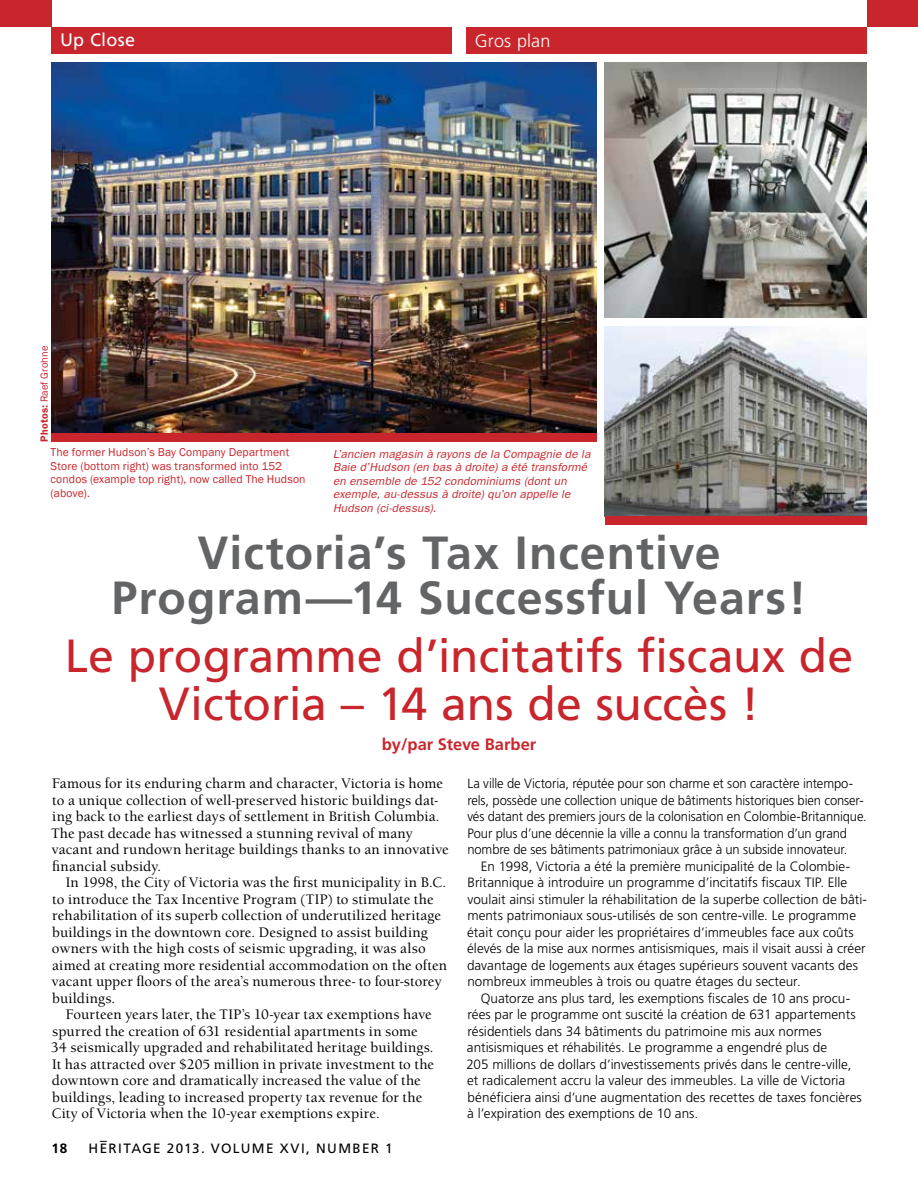
<style>
.page{position:relative;width:918px;height:1188px;background:#fff}
.page>*{position:absolute;margin:0;border:0;box-sizing:border-box;transform-origin:0 0}
.t1{font:46.5px/48px "Frutiger";color:#c9252c;text-align:center}
.t2{font:700 46.5px/45px "Frutiger";letter-spacing:.02em;color:#636466;text-align:center}
.t3{font:300 18px "Frutiger";letter-spacing:.01em;color:#fff}
.t4{font:18px "Frutiger";letter-spacing:.015em;color:#fff}
.t5{font:700 16.5px "Frutiger";color:#c9252c}
.t6{font:500 14.25px/16.5px "Berkeley Old Style Itc T";letter-spacing:.01em;color:#000}
.t7{font:300 13.5px/16.5px "Frutiger";color:#000}
.t8{font:300 13.5px/16.5px "Frutiger";color:#000;scale:.96 1}
.t9{font:13.5px "Frutiger";letter-spacing:.1em;color:#000}
.t10{font:700 13.5px "Frutiger";color:#000}
.t11{font:italic 11.7px/13.5px "Franklin Gothic";letter-spacing:.01em;color:#c9252c}
.t12{font:11.7px/13.5px "Franklin Gothic";letter-spacing:.01em;color:#c9252c}
.t13{font:10.5px "Franklin Gothic";letter-spacing:.01em;color:#c9252c}
.s1{font-weight:600}
</style>
<div class="page">
<div style="left:867px;top:0;width:51px;height:27px;background:#c9252c"></div>
<div style="left:0;top:0;width:51px;height:27px;background:#c9252c"></div>
<div style="left:467px;top:27px;width:400px;height:27px;background:#c9252c"></div>
<div style="left:51px;top:27px;width:400px;height:27px;background:#c9252c"></div>
<img style="left:51px;top:62px;width:546px;height:372px">
<img style="left:605px;top:62px;width:262px;height:256px">
<img style="left:605px;top:326px;width:262px;height:190px">
<div style="left:605px;top:516px;width:262px;height:8px;background:#c9252c"></div>
<div style="left:51px;top:434px;width:546px;height:8px;background:#c9252c"></div>
<p class="t4" style="left:60px;top:30px;width:77px">Up Close</p>
<p class="t3" style="left:475px;top:30px;width:77px">Gros plan</p>
<p class="t13" style="left:38px;top:442px;width:98px;rotate:-90deg"><span class="s1">Photos:</span> Raef Grohne</p>
<p class="t12" style="left:51px;top:446px;width:256px">The former Hudson’s Bay Company Department Store (bottom right) was transformed into 152 condos (example top right), now called The Hudson (above).</p>
<p class="t11" style="left:333px;top:447px;width:259px">L’ancien magasin à rayons de la Compagnie de la Baie d’Hudson (en bas à droite) a été transformé en ensemble de 152 condominiums (dont un exemple, au-dessus à droite) qu’on appelle le Hudson (ci-dessus).</p>
<h1 class="t2" style="left:112px;top:530px;width:696px">Victoria’s Tax Incentive<br>Program—14 Successful Years!</h1>
<h1 class="t1" style="left:65px;top:632px;width:790px">Le programme d’incitatifs fiscaux de<br>Victoria – 14 ans de succès !</h1>
<p class="t5" style="left:382px;top:735px;width:156px">by/par Steve Barber</p>
<p class="t6" style="left:51px;top:775px;width:399px">Famous for its enduring charm and character, Victoria is home to a unique collection of well-preserved historic buildings dat&shy;ing back to the earliest days of settlement in British Columbia.<br>The past decade has witnessed a stunning revival of many vacant and rundown heritage buildings thanks to an innovative financial subsidy.</p>
<p class="t6" style="left:52px;top:874px;width:397px;text-indent:14px">In 1998, the City of Victoria was the first municipality in B.C. to introduce the Tax Incentive Program (TIP) to stimulate the rehabilitation of its superb collection of underutilized heritage buildings in the downtown core. Designed to assist building owners with the high costs of seismic upgrading, it was also aimed at creating more residential accommodation on the often vacant upper floors of the area’s numerous three- to four-storey buildings.</p>
<p class="t6" style="left:51px;top:1006px;width:385px;text-indent:15px">Fourteen years later, the TIP’s 10-year tax exemptions have spurred the creation of 631 residential apartments in some 34 seismically upgraded and rehabilitated heritage buildings.<br>It has attracted over $205 million in private investment to the downtown core and dramatically increased the value of the buildings, leading to increased property tax revenue for the City of Victoria when the 10-year exemptions expire.</p>
<p class="t9" style="left:100px;top:1133px;width:8px">–</p>
<p class="t10" style="left:51px;top:1140px;width:18px">18</p>
<p class="t9" style="left:89px;top:1140px;width:306px">HERITAGE 2013. VOLUME XVI, NUMBER 1</p>
<p class="t8" style="left:467px;top:775px;width:418px">La ville de Victoria, réputée pour son charme et son caractère intempo&shy;rels, possède une collection unique de bâtiments historiques bien conser&shy;vés datant des premiers jours de la colonisation en Colombie-Britannique.<br>Pour plus d’une décennie la ville a connu la transformation d’un grand nombre de ses bâtiments patrimoniaux grâce à un subside innovateur.</p>
<p class="t7" style="left:467px;top:858px;width:402px;text-indent:14px">En 1998, Victoria a été la première municipalité de la Colombie-Britannique à introduire un programme d’incitatifs fiscaux TIP. Elle voulait ainsi stimuler la réhabilitation de la superbe collection de bâti&shy;ments patrimoniaux sous-utilisés de son centre-ville. Le programme était conçu pour aider les propriétaires d’immeubles face aux coûts élevés de la mise aux normes antisismiques, mais il visait aussi à créer davantage de logements aux étages supérieurs souvent vacants des nombreux immeubles à trois ou quatre étages du secteur.</p>
<p class="t7" style="left:466px;top:990px;width:397px;text-indent:14px">Quatorze ans plus tard, les exemptions fiscales de 10 ans procu&shy;rées par le programme ont suscité la création de 631 appartements résidentiels dans 34 bâtiments du patrimoine mis aux normes antisismiques et réhabilités. Le programme a engendré plus de<br>205 millions de dollars d’investissements privés dans le centre-ville, et radicalement accru la valeur des immeubles. La ville de Victoria bénéficiera ainsi d’une augmentation des recettes de taxes foncières à l’expiration des exemptions de 10 ans.</p>
</div>
